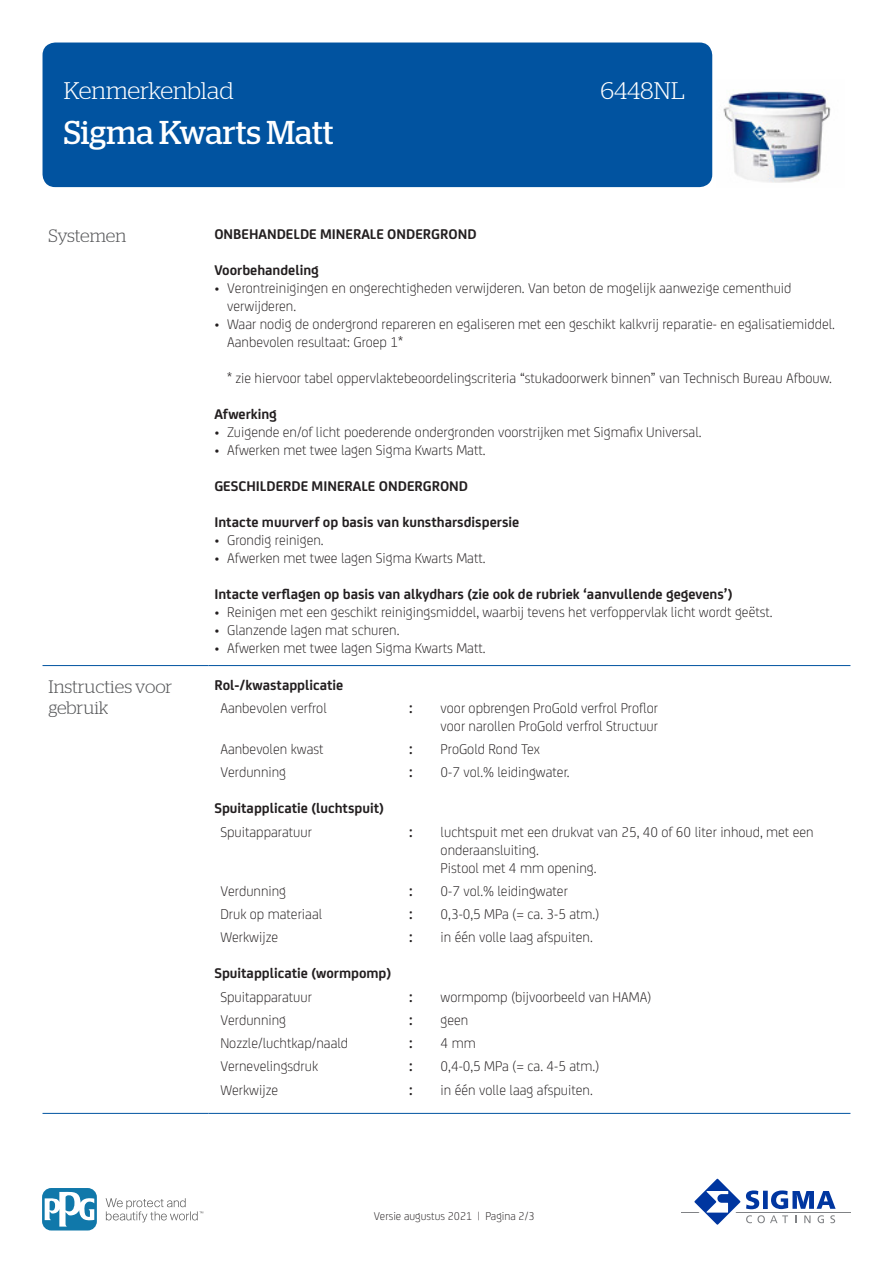
<style>
.page{position:relative;width:893px;height:1263px;background:#fff}
.page>*{position:absolute;margin:0;border:0;box-sizing:border-box;transform-origin:0 0}
.t1{font:33px "Stag";color:#fff}
.t2{font:300 24px "Stag";color:#fff}
.KOP{font:300 18px/21.6px "Stag";color:#57585a}
.BODY{font:300 15px/18px "FS Joey";color:#231f20}
.BODY-2{font:700 15px "FS Joey";color:#231f20}
.t3{font:300 12px "FS Joey";color:#231f20}
</style>
<div class="page">
<div style="left:43px;top:43px;width:669px;height:144px;background:#0153a0;border-radius:13px"></div>
<hr style="left:681px;top:1211px;width:169px;height:1px;background:#808285">
<svg style="left:689px;top:1178px;width:147px;height:47px"></svg>
<svg style="left:106px;top:1198px;width:97px;height:24px"></svg>
<svg style="left:43px;top:1188px;width:54px;height:42px"></svg>
<svg style="left:45px;top:1191px;width:49px;height:35px"></svg>
<hr style="left:43px;top:665px;width:165px;height:1px;background:#0153a0">
<hr style="left:208px;top:665px;width:642px;height:1px;background:#0153a0">
<hr style="left:43px;top:1113px;width:165px;height:1px;background:#0153a0">
<hr style="left:208px;top:1113px;width:642px;height:1px;background:#0153a0">
<img style="left:723px;top:91px;width:108px;height:92px">
<h2 class="t2" style="left:64px;top:77px;width:171px">Kenmerkenblad</h2>
<h2 class="t2" style="left:601px;top:77px;width:86px">6448NL</h2>
<h1 class="t1" style="left:64px;top:114px;width:271px">Sigma Kwarts Matt</h1>
<p class="KOP" style="left:49px;top:225px;width:79px">Systemen</p>
<p class="BODY-2" style="left:214px;top:223px;width:264px">ONBEHANDELDE MINERALE ONDERGROND</p>
<p class="BODY-2" style="left:214px;top:259px;width:106px">Voorbehandeling</p>
<p class="BODY" style="left:227px;top:278px;width:566px;text-indent:-13px">• Verontreinigingen en ongerechtigheden verwijderen. Van beton de mogelijk aanwezige cementhuid verwijderen.</p>
<p class="BODY" style="left:227px;top:314px;width:609px;text-indent:-13px">• Waar nodig de ondergrond repareren en egaliseren met een geschikt kalkvrij reparatie- en egalisatiemiddel.<br>Aanbevolen resultaat: Groep 1*</p>
<p class="BODY" style="left:227px;top:368px;width:606px">* zie hiervoor tabel oppervlaktebeoordelingscriteria “stukadoorwerk binnen” van Technisch Bureau Afbouw.</p>
<p class="BODY-2" style="left:214px;top:403px;width:64px">Afwerking</p>
<p class="BODY" style="left:214px;top:422px;width:489px">• Zuigende en/of licht poederende ondergronden voorstrijken met Sigmafix Universal.</p>
<p class="BODY" style="left:214px;top:440px;width:273px">• Afwerken met twee lagen Sigma Kwarts Matt.</p>
<p class="BODY-2" style="left:214px;top:475px;width:255px">GESCHILDERDE MINERALE ONDERGROND</p>
<p class="BODY-2" style="left:214px;top:511px;width:306px">Intacte muurverf op basis van kunstharsdispersie</p>
<p class="BODY" style="left:214px;top:530px;width:111px">• Grondig reinigen.</p>
<p class="BODY" style="left:214px;top:548px;width:273px">• Afwerken met twee lagen Sigma Kwarts Matt.</p>
<p class="BODY-2" style="left:214px;top:583px;width:520px">Intacte verflagen op basis van alkydhars (zie ook de rubriek ‘aanvullende gegevens’)</p>
<p class="BODY" style="left:214px;top:602px;width:560px">• Reinigen met een geschikt reinigingsmiddel, waarbij tevens het verfoppervlak licht wordt geëtst.</p>
<p class="BODY" style="left:214px;top:620px;width:187px">• Glanzende lagen mat schuren.</p>
<p class="BODY" style="left:214px;top:638px;width:273px">• Afwerken met twee lagen Sigma Kwarts Matt.</p>
<p class="KOP" style="left:49px;top:675px;width:125px">Instructies voor gebruik</p>
<p class="BODY-2" style="left:214px;top:673px;width:131px">Rol-/kwastapplicatie</p>
<p class="BODY" style="left:220px;top:698px;width:108px">Aanbevolen verfrol</p>
<p class="BODY-2" style="left:409px;top:697px;width:5px">:</p>
<p class="BODY" style="left:441px;top:698px;width:219px">voor opbrengen ProGold verfrol Proflor voor narollen ProGold verfrol Structuur</p>
<p class="BODY" style="left:220px;top:739px;width:105px">Aanbevolen kwast</p>
<p class="BODY-2" style="left:409px;top:738px;width:5px">:</p>
<p class="BODY" style="left:441px;top:739px;width:101px">ProGold Rond Tex</p>
<p class="BODY" style="left:220px;top:762px;width:67px">Verdunning</p>
<p class="BODY-2" style="left:409px;top:761px;width:5px">:</p>
<p class="BODY" style="left:441px;top:762px;width:130px">0-7 vol.% leidingwater.</p>
<p class="BODY-2" style="left:214px;top:797px;width:171px">Spuitapplicatie (luchtspuit)</p>
<p class="BODY" style="left:220px;top:822px;width:93px">Spuitapparatuur</p>
<p class="BODY-2" style="left:409px;top:820px;width:5px">:</p>
<p class="BODY" style="left:441px;top:822px;width:374px">luchtspuit met een drukvat van 25, 40 of 60 liter inhoud, met een onderaansluiting.<br>Pistool met 4 mm opening.</p>
<p class="BODY" style="left:220px;top:881px;width:67px">Verdunning</p>
<p class="BODY-2" style="left:409px;top:880px;width:5px">:</p>
<p class="BODY" style="left:441px;top:881px;width:129px">0-7 vol.% leidingwater</p>
<p class="BODY" style="left:220px;top:904px;width:103px">Druk op materiaal</p>
<p class="BODY-2" style="left:409px;top:903px;width:5px">:</p>
<p class="BODY" style="left:441px;top:904px;width:160px">0,3-0,5 MPa (= ca. 3-5 atm.)</p>
<p class="BODY" style="left:220px;top:927px;width:59px">Werkwijze</p>
<p class="BODY-2" style="left:409px;top:926px;width:5px">:</p>
<p class="BODY" style="left:441px;top:927px;width:154px">in één volle laag afspuiten.</p>
<p class="BODY-2" style="left:214px;top:962px;width:178px">Spuitapplicatie (wormpomp)</p>
<p class="BODY" style="left:220px;top:987px;width:93px">Spuitapparatuur</p>
<p class="BODY-2" style="left:409px;top:985px;width:5px">:</p>
<p class="BODY" style="left:441px;top:987px;width:212px">wormpomp (bijvoorbeeld van HAMA)</p>
<p class="BODY" style="left:220px;top:1010px;width:67px">Verdunning</p>
<p class="BODY-2" style="left:409px;top:1009px;width:5px">:</p>
<p class="BODY" style="left:441px;top:1010px;width:29px">geen</p>
<p class="BODY" style="left:220px;top:1033px;width:129px">Nozzle/luchtkap/naald</p>
<p class="BODY-2" style="left:409px;top:1032px;width:5px">:</p>
<p class="BODY" style="left:441px;top:1033px;width:37px">4 mm</p>
<p class="BODY" style="left:220px;top:1056px;width:99px">Vernevelingsdruk</p>
<p class="BODY-2" style="left:409px;top:1055px;width:5px">:</p>
<p class="BODY" style="left:441px;top:1056px;width:160px">0,4-0,5 MPa (= ca. 4-5 atm.)</p>
<p class="BODY" style="left:220px;top:1080px;width:59px">Werkwijze</p>
<p class="BODY-2" style="left:409px;top:1078px;width:5px">:</p>
<p class="BODY" style="left:441px;top:1080px;width:154px">in één volle laag afspuiten.</p>
<p class="t3" style="left:374px;top:1208px;width:162px">Versie augustus 2021 | Pagina 2/3</p>
</div>
